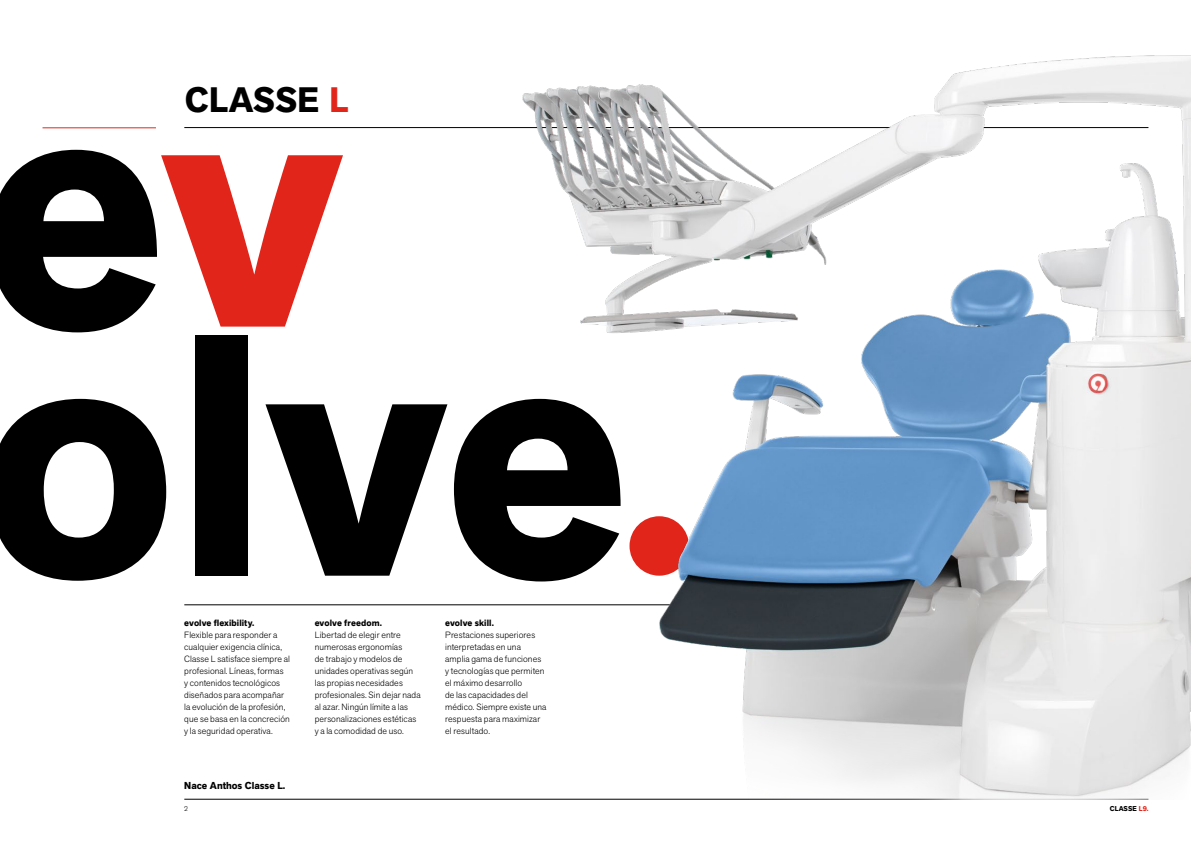
<style>
.page{position:relative;width:1191px;height:842px;background:#fff}
.page>*{position:absolute;margin:0;border:0;box-sizing:border-box;transform-origin:0 0}
.Claim{font:700 340px "Akzid Grtsk Next";letter-spacing:-.005em;color:#000}
.Nome_brand{font:700 35px "Akzid Grtsk Next";letter-spacing:.01em;color:#000}
.Testo{font:700 10px "Akzid Grtsk Next";color:#000}
.Testo_descrizione{font:300 9px/12px "Akzid Grtsk Next";letter-spacing:.01em;color:#000}
.Testo_descrizione-2{font:700 9px "Akzid Grtsk Next";letter-spacing:.01em;color:#000}
.diciture_fondo_pagin{font:700 7px "Akzid Grtsk Next";letter-spacing:.01em;color:#000}
.t1{font:300 7px "Akzid Grtsk Next";color:#000}
.s1{color:#e1251b}
.s2{color:#fff}
.s3{font-weight:700}
</style>
<div class="page">
<hr style="left:184px;top:127px;width:964px;height:1px;background:#000">
<hr style="left:184px;top:604px;width:964px;height:1px;background:#000">
<hr style="left:184px;top:799px;width:964px;height:1px;background:#000">
<hr style="left:43px;top:128px;width:113px;height:1px;background:#e1251b">
<img style="left:384px;top:55px;width:807px;height:744px">
<p class="Nome_brand" style="left:185px;top:77px;width:175px">CLASSE <span class="s1">L</span><span class="s2">.</span></p>
<p class="Claim" style="left:-20px;top:-13px;width:364px">e<span class="s1">v</span></p>
<p class="Claim" style="left:-20px;top:236px;width:650px">olve</p>
<p class="Testo_descrizione" style="left:184px;top:616px;width:107px"><span class="s3">evolve flexibility.<br></span>Flexible para responder a cualquier exigencia clínica,<br>Classe L satisface siempre al profesional. Líneas, formas<br>y contenidos tecnológicos diseñados para acompañar la evolución de la profesión, que se basa en la concreción y la seguridad operativa.</p>
<p class="Testo_descrizione-2" style="left:315px;top:617px;width:69px">evolve freedom.</p>
<p class="Testo_descrizione" style="left:315px;top:628px;width:107px">Libertad de elegir entre numerosas ergonomías<br>de trabajo y modelos de unidades operativas según las propias necesidades profesionales. Sin dejar nada al azar. Ningún límite a las personalizaciones estéticas y a la comodidad de uso.</p>
<p class="Testo" style="left:184px;top:779px;width:103px">Nace Anthos Classe L.</p>
<p class="t1" style="left:184px;top:804px;width:5px">2</p>
<p class="Testo_descrizione" style="left:445px;top:616px;width:103px"><span class="s3">evolve skill.<br></span>Prestaciones superiores interpretadas en una amplia gama de funciones y tecnologías que permiten el máximo desarrollo<br>de las capacidades del médico. Siempre existe una respuesta para maximizar el resultado.</p>
<p class="diciture_fondo_pagin" style="left:1110px;top:804px;width:40px">CLASSE <span class="s1">L9.</span></p>
</div>
